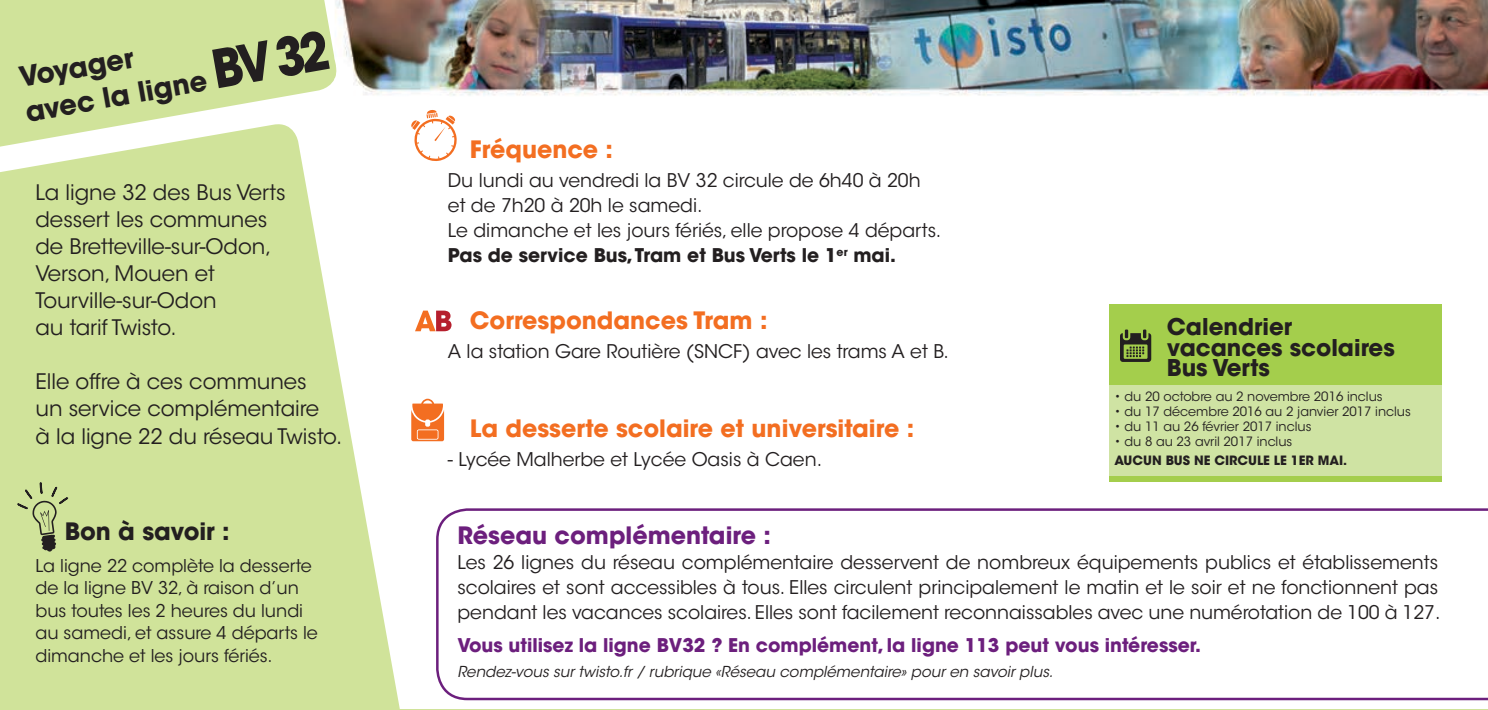
<style>
.page{position:relative;width:1488px;height:710px;background:#fff}
.page>*{position:absolute;margin:0;border:0;box-sizing:border-box;transform-origin:0 0}
.t1{font:700 27.5px/35px "ITC Avant Garde Std";color:#231f20}
.t2{font:700 23.75px "ITC Avant Garde Std";color:#f36e21}
.t3{font:700 23.75px "ITC Avant Garde Std";color:#6c1f7d}
.t4{font:700 23.75px "ITC Avant Garde Std";color:#231f20}
.t5{font:700 23px/20.2px "ITC Avant Garde Std";color:#231f20}
.t6{font:21.25px/27px "ITC Avant Garde Std";color:#231f20}
.t7{font:18.75px/25px "ITC Avant Garde Std";color:#231f20}
.t8{font:700 18.75px "ITC Avant Garde Std";color:#6c1f7d}
.t9{font:17.5px/22.5px "ITC Avant Garde Std";color:#231f20}
.t10{font:italic 15px "ITC Avant Garde Std";color:#231f20}
.t11{font:12.75px "ITC Avant Garde Std";color:#231f20}
.t12{font:700 12.75px "ITC Avant Garde Std";color:#231f20}
.s1{font-size:52.5px}
.s2{font-weight:700}
</style>
<div class="page">
<svg style="left:0;top:0;width:334px;height:121px;background:#d3e5a2"></svg>
<svg style="left:0;top:121px;width:400px;height:588px;fill:#d0e39a"></svg>
<svg style="left:411px;top:398px;width:33px;height:43px"></svg>
<img style="left:334px;top:0;width:1153px;height:96px">
<img style="left:334px;top:59px;width:3px;height:20px">
<svg style="left:411px;top:110px;width:46px;height:51px"></svg>
<svg style="left:415px;top:310px;width:37px;height:22px"></svg>
<hr style="left:0;top:709px;width:1487px;height:1px;background:#d0e39a">
<svg style="left:7px;top:468px;width:71px;height:83px;background:#c1d28f"></svg>
<svg style="left:436px;top:508px;width:1051px;height:192px"></svg>
<div style="left:1108px;top:384px;width:333px;height:92px;background:#cfe3a3"></div>
<div style="left:1108px;top:303px;width:333px;height:81px;background:#a4ce4c"></div>
<svg style="left:1120px;top:329px;width:31px;height:33px"></svg>
<div style="left:1109px;top:476px;width:332px;height:5px;background:#a4ce4c"></div>
<h1 class="t1" style="left:16px;top:60px;width:311px;rotate:-10deg">Voyager<br>avec la ligne <span class="s1">BV 32</span></h1>
<p class="t6" style="left:35px;top:179px;width:252px">La ligne 32 des Bus Verts dessert les communes de Bretteville-sur-Odon,<br>Verson, Mouen et<br>Tourville-sur-Odon<br>au tarif Twisto.</p>
<p class="t6" style="left:35px;top:368px;width:308px">Elle offre à ces communes<br>un service complémentaire<br>à la ligne 22 du réseau Twisto.</p>
<p class="t2" style="left:469px;top:133px;width:145px">Fréquence :</p>
<p class="t7" style="left:448px;top:168px;width:495px">Du lundi au vendredi la BV 32 circule de 6h40 à 20h et de 7h20 à 20h le samedi.<br>Le dimanche et les jours fériés, elle propose 4 départs.<br><span class="s2">Pas de service Bus, Tram et Bus Verts le 1</span><sup>er</sup> <span class="s2">mai.</span></p>
<p class="t2" style="left:469px;top:305px;width:299px">Correspondances Tram :</p>
<p class="t7" style="left:448px;top:339px;width:502px">A la station Gare Routière (SNCF) avec les trams A et B.</p>
<p class="t2" style="left:469px;top:412px;width:446px">La desserte scolaire et universitaire :</p>
<p class="t7" style="left:448px;top:447px;width:376px">- Lycée Malherbe et Lycée Oasis à Caen.</p>
<p class="t5" style="left:1166px;top:316px;width:229px">Calendrier vacances scolaires<br>Bus Verts</p>
<p class="t11" style="left:1114px;top:388px;width:270px">• du 20 octobre au 2 novembre 2016 inclus</p>
<p class="t11" style="left:1114px;top:403px;width:298px">• du 17 décembre 2016 au 2 janvier 2017 inclus</p>
<p class="t11" style="left:1114px;top:418px;width:198px">• du 11 au 26 février 2017 inclus</p>
<p class="t11" style="left:1114px;top:433px;width:179px">• du 8 au 23 avril 2017 inclus</p>
<p class="t12" style="left:1114px;top:451px;width:234px">AUCUN BUS NE CIRCULE LE 1ER MAI.</p>
<p class="t4" style="left:65px;top:515px;width:166px">Bon à savoir :</p>
<p class="t3" style="left:457px;top:519px;width:315px">Réseau complémentaire :</p>
<p class="t7" style="left:457px;top:549px;width:984px">Les 26 lignes du réseau complémentaire desservent de nombreux équipements publics et établissements scolaires et sont accessibles à tous. Elles circulent principalement le matin et le soir et ne fonctionnent pas pendant les vacances scolaires. Elles sont facilement reconnaissables avec une numérotation de 100 à 127.</p>
<p class="t8" style="left:457px;top:632px;width:745px">Vous utilisez la ligne BV32 ? En complément, la ligne 113 peut vous intéresser.</p>
<p class="t10" style="left:457px;top:661px;width:597px">Rendez-vous sur twisto.fr / rubrique «Réseau complémentaire» pour en savoir plus.</p>
<p class="t9" style="left:35px;top:554px;width:284px">La ligne 22 complète la desserte de la ligne BV 32, à raison d’un bus toutes les 2 heures du lundi au samedi, et assure 4 départs le dimanche et les jours fériés.</p>
</div>
